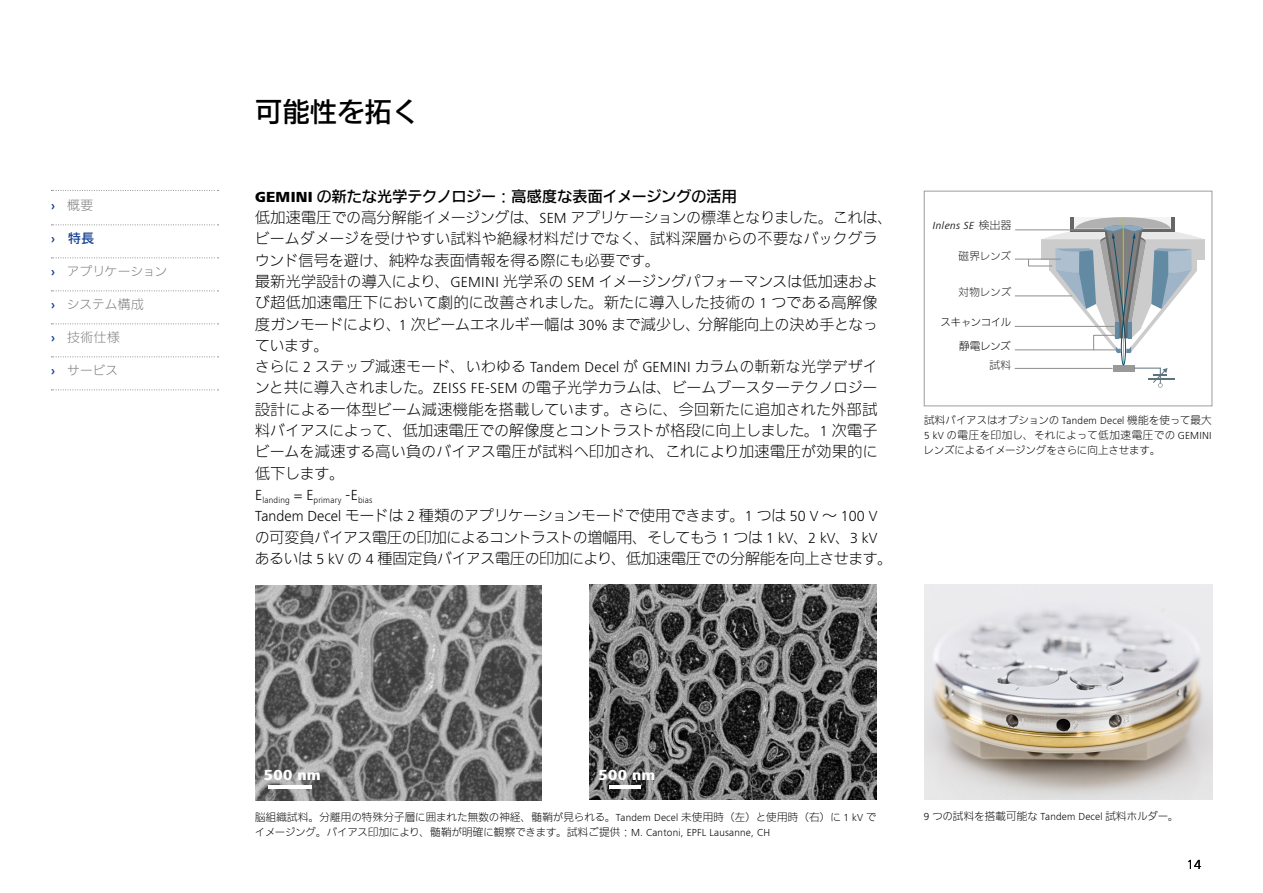
<style>
.page{position:relative;width:1263px;height:893px;background:#fff}
.page>*{position:absolute;margin:0;border:0;box-sizing:border-box;transform-origin:0 0}
.t1{font:500 27px "Iwa N Go Pro";letter-spacing:.015em;color:#000}
.t2{font:300 15px/21.3px "Iwa N Go Pro";color:#000}
.t3{font:300 15px/21.3px "Iwa N Go Pro";letter-spacing:-.02em;color:#000}
.t4{font:800 15px "ZEISS Frutiger Next W1 G";letter-spacing:.02em;color:#fff}
.t5{font:300 13.5px "ZEISS Frutiger Next W1 G";color:#000}
.t6{font:300 12.75px "Iwa N Go Pro";letter-spacing:-.005em;color:#7c7b7b}
.t7{font:500 12.75px "Iwa N Go Pro";color:#164194}
.t8{font:300 10.65px "Iwa N Go Pro";letter-spacing:-.045em;color:#000}
.t9{font:300 10.65px "Iwa N Go Pro";letter-spacing:-.01em;color:#1a171b}
.t10{font:italic 10.65px "ZEISS Frutiger Next W1 G";letter-spacing:.03em;color:#1a171b}
.t11{font:300 10.5px/15px "Iwa N Go Pro";letter-spacing:.005em;color:#000;text-align:justify}
.t12{font:300 8.7px "ZEISS Frutiger Next W1 G";letter-spacing:.02em;color:#000}
.s1{font-family:"ZEISS Frutiger Next W1 G";font-weight:700;color:#164194}
.s2{font-family:"ZEISS Frutiger Next W1 G";font-weight:700}
.s3{font-family:"ZEISS Frutiger Next W1 G";font-weight:800}
.s4{font-weight:500}
.s5{font-family:"ZEISS Frutiger Next W1 G"}
.s6{font-family:"Iwa N Go Pro";font-weight:300;font-style:normal}
</style>
<div class="page">
<img style="left:924px;top:585px;width:289px;height:214px">
<img style="left:590px;top:584px;width:286px;height:215px">
<img style="left:255px;top:585px;width:287px;height:215px">
<hr style="left:609px;top:786px;width:32px;height:3px;background:#fff">
<hr style="left:268px;top:786px;width:43px;height:3px;background:#fff">
<hr style="left:1015px;top:326px;width:102px;height:1px;background:#8e8e8e">
<hr style="left:1015px;top:296px;width:57px;height:1px;background:#8e8e8e">
<hr style="left:1015px;top:368px;width:97px;height:1px;background:#8e8e8e">
<hr style="left:1015px;top:259px;width:46px;height:1px;background:#8e8e8e">
<hr style="left:1015px;top:230px;width:89px;height:1px;background:#8e8e8e">
<hr style="left:1015px;top:350px;width:100px;height:1px;background:#8e8e8e">
<svg style="left:1028px;top:217px;width:176px;height:171px"></svg>
<div style="left:924px;top:191px;width:288px;height:215px;border:1px solid #9d9d9c"></div>
<svg style="left:51px;top:190px;width:168px;height:1px"></svg>
<svg style="left:51px;top:224px;width:168px;height:1px"></svg>
<svg style="left:51px;top:257px;width:168px;height:1px"></svg>
<svg style="left:51px;top:290px;width:168px;height:1px"></svg>
<svg style="left:51px;top:323px;width:168px;height:1px"></svg>
<svg style="left:51px;top:356px;width:168px;height:1px"></svg>
<svg style="left:51px;top:389px;width:168px;height:1px"></svg>
<p class="t6" style="left:51px;top:196px;width:44px"><span class="s1">›</span> 概要</p>
<p class="t7" style="left:51px;top:229px;width:45px"><span class="s2">›</span> 特長</p>
<p class="t6" style="left:51px;top:262px;width:118px"><span class="s1">›</span> アプリケーション</p>
<p class="t6" style="left:51px;top:295px;width:94px"><span class="s1">›</span> システム構成</p>
<p class="t6" style="left:51px;top:328px;width:70px"><span class="s1">›</span> 技術仕様</p>
<p class="t6" style="left:51px;top:361px;width:69px"><span class="s1">›</span> サービス</p>
<h1 class="t1" style="left:255px;top:91px;width:165px">可能性を拓く</h1>
<p class="t2" style="left:255px;top:184px;width:640px"><span class="s3">GEMINI</span> <span class="s4">の新たな光学テクノロジー：高感度な表面イメージングの活用<br></span>低加速電圧での高分解能イメージングは、<span class="s5">SEM</span> アプリケーションの標準となりました。これは、ビームダメージを受けやすい試料や絶縁材料だけでなく、試料深層からの不要なバックグラウンド信号を避け、純粋な表面情報を得る際にも必要です。<br>最新光学設計の導入により、<span class="s5">GEMINI</span> 光学系の <span class="s5">SEM</span> イメージングパフォーマンスは低加速および超低加速電圧下において劇的に改善されました。新たに導入した技術の <span class="s5">1</span> つである高解像度ガンモードにより、<span class="s5">1</span> 次ビームエネルギー幅は <span class="s5">30%</span> まで減少し、分解能向上の決め手となっています。<br>さらに <span class="s5">2</span> ステップ減速モード、いわゆる <span class="s5">Tandem Decel</span> が <span class="s5">GEMINI</span> カラムの斬新な光学デザインと共に導入されました。<span class="s5">ZEISS FE-SEM</span> の電子光学カラムは、ビームブースターテクノロジー設計による一体型ビーム減速機能を搭載しています。さらに、今回新たに追加された外部試料バイアスによって、低加速電圧での解像度とコントラストが格段に向上しました。<span class="s5">1</span> 次電子ビームを減速する高い負のバイアス電圧が試料へ印加され、これにより加速電圧が効果的に低下します。</p>
<p class="t12" style="left:255px;top:494px;width:119px"><sup>E</sup>landing <sup>=</sup> <sup>E</sup>primary <sup>-E</sup>bias</p>
<p class="t3" style="left:255px;top:504px;width:639px"><span class="s5">Tandem Decel</span> モードは <span class="s5">2</span> 種類のアプリケーションモードで使用できます。<span class="s5">1</span> つは <span class="s5">50 V</span> ～ <span class="s5">100 V</span>の可変負バイアス電圧の印加によるコントラストの増幅用、そしてもう <span class="s5">1</span> つは <span class="s5">1 kV</span>、<span class="s5">2 kV</span>、<span class="s5">3 kV</span>あるいは <span class="s5">5 kV</span> の <span class="s5">4</span> 種固定負バイアス電圧の印加により、低加速電圧での分解能を向上させます。</p>
<p class="t10" style="left:933px;top:218px;width:80px">Inlens SE <span class="s6">検出器</span></p>
<p class="t9" style="left:958px;top:248px;width:54px">磁界レンズ</p>
<p class="t9" style="left:958px;top:285px;width:54px">対物レンズ</p>
<p class="t8" style="left:940px;top:314px;width:72px">スキャンコイル</p>
<p class="t9" style="left:989px;top:357px;width:23px">試料</p>
<p class="t8" style="left:959px;top:338px;width:53px">静電レンズ</p>
<p class="t11" style="left:924px;top:412px;width:290px">試料バイアスはオプションの <span class="s5">Tandem Decel</span> 機能を使って最大<span class="s5">5 kV</span> の電圧を印加し、それによって低加速電圧での <span class="s5">GEMINI</span>レンズによるイメージングをさらに向上させます。</p>
<p class="t4" style="left:264px;top:764px;width:58px">500 nm</p>
<p class="t4" style="left:598px;top:764px;width:58px">500 nm</p>
<p class="t11" style="left:255px;top:809px;width:623px">脳組織試料。分離用の特殊分子層に囲まれた無数の神経、髄鞘が見られる。<span class="s5">Tandem Decel</span> 未使用時（左）と使用時（右）に <span class="s5">1 kV</span> でイメージング。バイアス印加により、髄鞘が明確に観察できます。試料ご提供：<span class="s5">M. Cantoni, EPFL Lausanne, CH</span></p>
<p class="t11" style="left:924px;top:808px;width:256px"><span class="s5">9</span> つの試料を搭載可能な <span class="s5">Tandem Decel</span> 試料ホルダー。</p>
<p class="t5" style="left:1187px;top:855px;width:16px">14</p>
</div>
